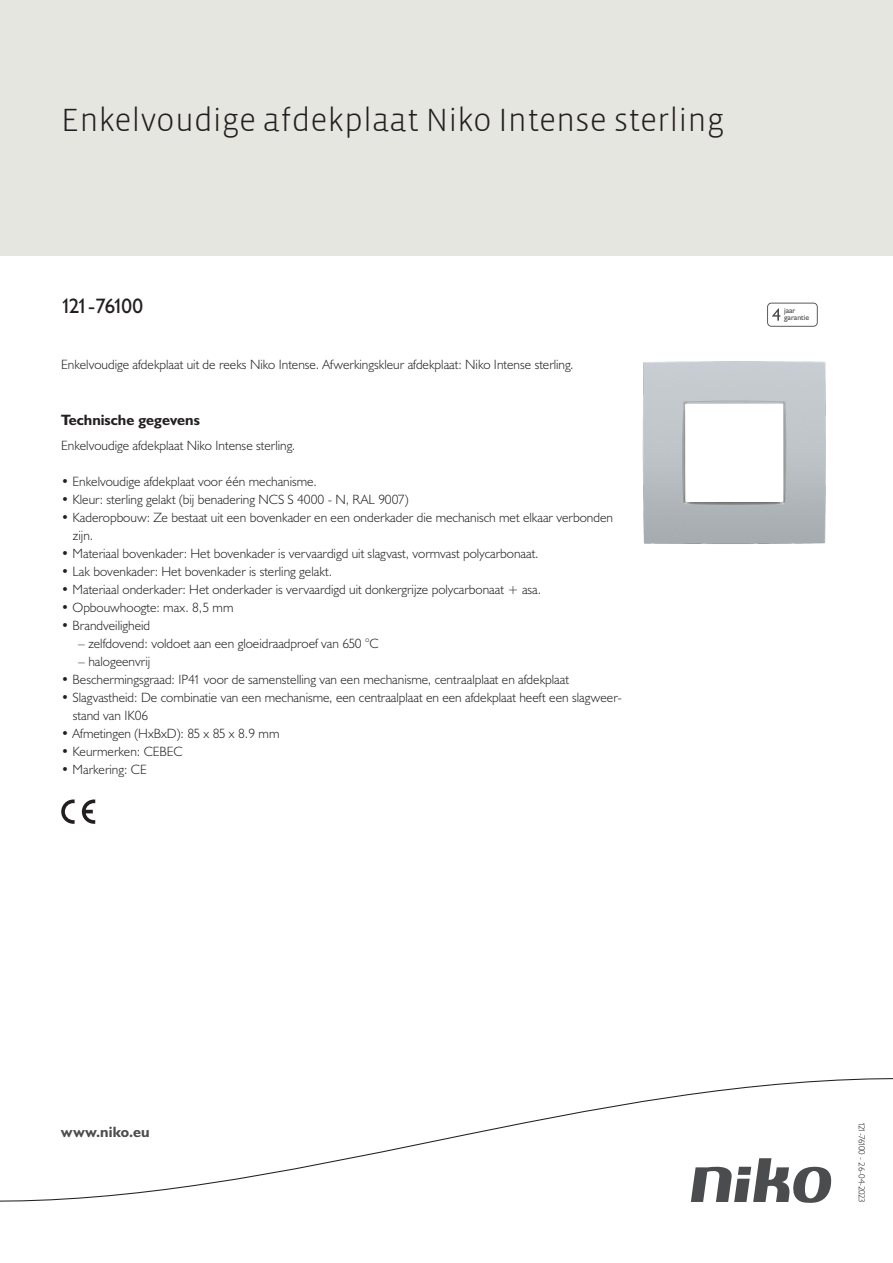
<style>
.page{position:relative;width:893px;height:1263px;background:#fff}
.page>*{position:absolute;margin:0;border:0;box-sizing:border-box;transform-origin:0 0}
.Title_datasheets{font:300 33px "Vista Sans";color:#231f20}
.Article_number{font:21px "Humanist 521 BT";letter-spacing:-.095em;color:#231f20}
.Titles_parts{font:700 15px "Humanist 521 BT";color:#231f20}
.titel_afbeelding{font:700 15px "Humanist 521 BT";letter-spacing:.005em;color:#4b4c4d}
.USP_Bullets{font:300 13.5px/18px "Humanist 521 BT";color:#231f20}
.Platte_tekst_CAB{font:300 13.5px "Humanist 521 BT";color:#231f20}
.USP_Bullets_level_2{font:300 13.5px "Humanist 521 BT";color:#231f20}
.Revision{font:300 9px "Humanist 521 BT";letter-spacing:-.05em;color:#231f20}
.t1{font:7.8px/7.8px "Humanist 521 BT";color:#4b4c4d}
</style>
<div class="page">
<div style="left:0;top:0;width:893px;height:255px;background:#e6e6e0"></div>
<svg style="left:82px;top:799px;width:13px;height:25px"></svg>
<svg style="left:61px;top:799px;width:14px;height:25px"></svg>
<svg style="left:767px;top:303px;width:51px;height:24px"></svg>
<svg style="left:0;top:1078px;width:893px;height:125px"></svg>
<img style="left:642px;top:361px;width:184px;height:183px">
<p class="Title_datasheets" style="left:61px;top:100px;width:665px">Enkelvoudige afdekplaat Niko Intense sterling</p>
<p class="Article_number" style="left:61px;top:293px;width:83px">121-76100</p>
<p class="Platte_tekst_CAB" style="left:61px;top:356px;width:514px">Enkelvoudige afdekplaat uit de reeks Niko Intense. Afwerkingskleur afdekplaat: Niko Intense sterling.</p>
<p class="Titles_parts" style="left:61px;top:411px;width:140px">Technische gegevens</p>
<p class="Platte_tekst_CAB" style="left:61px;top:437px;width:235px">Enkelvoudige afdekplaat Niko Intense sterling.</p>
<p class="USP_Bullets" style="left:61px;top:472px;width:257px">• Enkelvoudige afdekplaat voor één mechanisme.</p>
<p class="USP_Bullets" style="left:61px;top:490px;width:349px">• Kleur: sterling gelakt (bij benadering NCS S 4000 - N, RAL 9007)</p>
<p class="USP_Bullets" style="left:73px;top:508px;width:542px;text-indent:-12px">• Kaderopbouw: Ze bestaat uit een bovenkader en een onderkader die mechanisch met elkaar verbonden zijn.</p>
<p class="USP_Bullets" style="left:61px;top:544px;width:479px">• Materiaal bovenkader: Het bovenkader is vervaardigd uit slagvast, vormvast polycarbonaat.</p>
<p class="USP_Bullets" style="left:61px;top:562px;width:272px">• Lak bovenkader: Het bovenkader is sterling gelakt.</p>
<p class="USP_Bullets" style="left:61px;top:580px;width:482px">• Materiaal onderkader: Het onderkader is vervaardigd uit donkergrijze polycarbonaat + asa.</p>
<p class="USP_Bullets" style="left:61px;top:598px;width:174px">• Opbouwhoogte: max. 8,5 mm</p>
<p class="USP_Bullets" style="left:61px;top:616px;width:91px">• Brandveiligheid</p>
<p class="USP_Bullets_level_2" style="left:78px;top:635px;width:302px">– zelfdovend: voldoet aan een gloeidraadproef van 650 °C</p>
<p class="USP_Bullets_level_2" style="left:78px;top:653px;width:73px">– halogeenvrij</p>
<p class="USP_Bullets" style="left:61px;top:670px;width:509px">• Beschermingsgraad: IP41 voor de samenstelling van een mechanisme, centraalplaat en afdekplaat</p>
<p class="USP_Bullets" style="left:73px;top:688px;width:550px;text-indent:-12px">• Slagvastheid: De combinatie van een mechanisme, een centraalplaat en een afdekplaat heeft een slagweer&shy;stand van IK06</p>
<p class="USP_Bullets" style="left:61px;top:724px;width:220px">• Afmetingen (HxBxD): 85 x 85 x 8.9 mm</p>
<p class="USP_Bullets" style="left:61px;top:742px;width:123px">• Keurmerken: CEBEC</p>
<p class="USP_Bullets" style="left:61px;top:760px;width:87px">• Markering: CE</p>
<p class="t1" style="left:784px;top:306px;width:27px">jaar garantie</p>
<p class="titel_afbeelding" style="left:61px;top:1122px;width:90px">www.niko.eu</p>
<p class="Revision" style="left:868px;top:1122px;width:82px;rotate:90deg">121-76100 - 26-04-2023</p>
</div>
